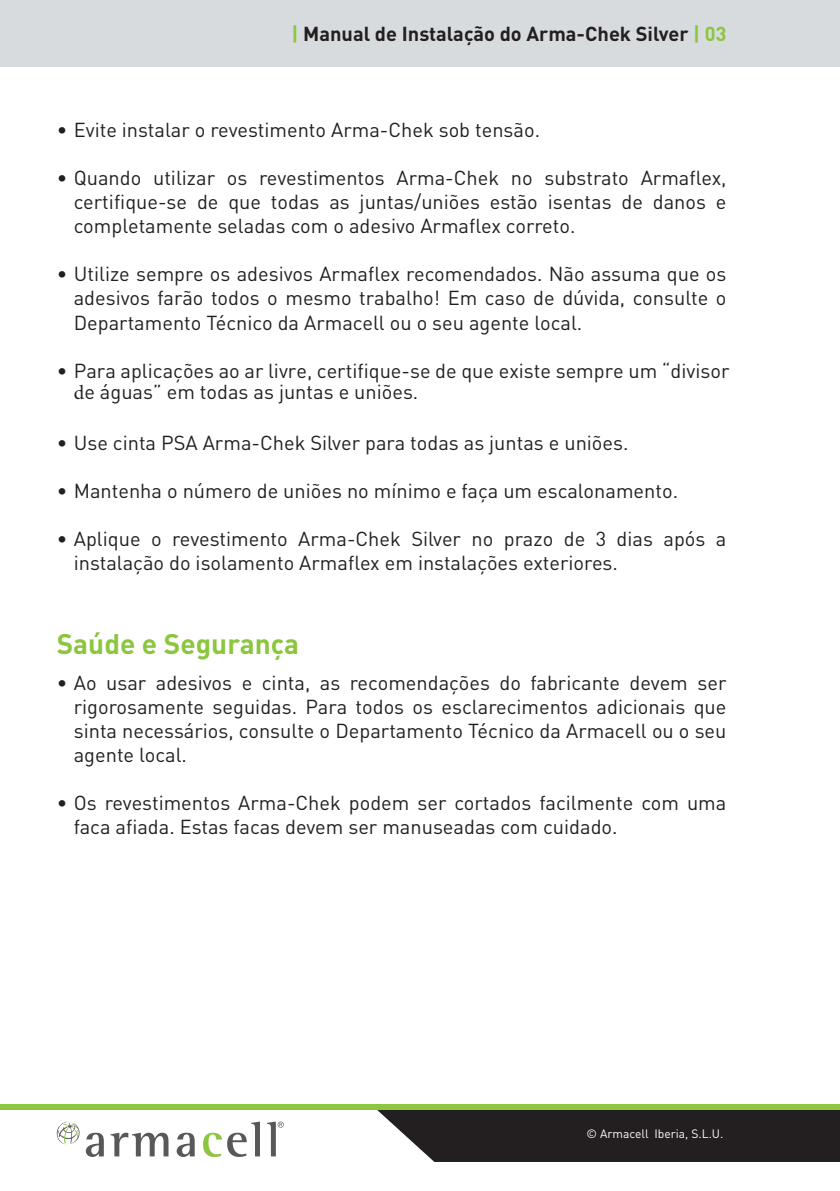
<style>
.page{position:relative;width:840px;height:1191px;background:#fff}
.page>*{position:absolute;margin:0;border:0;box-sizing:border-box;transform-origin:0 0}
.t1{font:700 28px "DIN Pro";color:#8bc63e}
.t2{font:20px/24px "DIN Pro";color:#231f20;text-align:justify}
.t3{font:700 20px "DIN Pro";color:#231f20}
.t4{font:12px "DIN Pro";color:#fff}
.s1{color:#8bc63e}
.s2{font-family:"Minion Pro"}
</style>
<div class="page">
<div style="left:0;top:0;width:839px;height:66px;background:#d7dbde"></div>
<div style="left:377px;top:1110px;width:462px;height:52px;background:#231f20"></div>
<svg style="left:86px;top:1132px;width:18px;height:25px"></svg>
<svg style="left:110px;top:1132px;width:58px;height:24px"></svg>
<svg style="left:176px;top:1132px;width:18px;height:25px"></svg>
<svg style="left:203px;top:1121px;width:57px;height:36px"></svg>
<svg style="left:267px;top:1121px;width:16px;height:35px"></svg>
<svg style="left:57px;top:1121px;width:23px;height:24px"></svg>
<div style="left:0;top:1104px;width:839px;height:6px;background:#8bc63e"></div>
<p class="t3" style="left:291px;top:17px;width:436px"><span class="s1">|</span> Manual de Instalação do Arma-Chek Silver <span class="s1">| 03</span></p>
<p class="t2" style="left:57px;top:116px;width:484px">• Evite instalar o revestimento Arma-Chek sob tensão.</p>
<p class="t2" style="left:74px;top:164px;width:654px;text-indent:-17px">• Quando utilizar os revestimentos Arma-Chek no substrato Armaflex, certifique-se de que todas as juntas/uniões estão isentas de danos e completamente seladas com o adesivo Armaflex correto.</p>
<p class="t2" style="left:74px;top:260px;width:654px;text-indent:-17px">• Utilize sempre os adesivos Armaflex recomendados. Não assuma que os adesivos farão todos o mesmo trabalho! Em caso de dúvida, consulte o Departamento Técnico da Armacell ou o seu agente local.</p>
<p class="t2" style="left:74px;top:357px;width:657px;line-height:21.8px;text-indent:-17px">• Para aplicações ao ar livre, certifique-se de que existe sempre um “divisor <span class="s2">d</span>e águas” em todas as juntas e uniões.</p>
<p class="t2" style="left:57px;top:428px;width:573px">• Use cinta PSA Arma-Chek Silver para todas as juntas e uniões.</p>
<p class="t2" style="left:57px;top:476px;width:622px">• Mantenha o número de uniões no mínimo e faça um escalonamento.</p>
<p class="t2" style="left:74px;top:524px;width:653px;text-indent:-17px">• Aplique o revestimento Arma-Chek Silver no prazo de 3 dias após a instalação do isolamento Armaflex em instalações exteriores.</p>
<h1 class="t1" style="left:57px;top:620px;width:244px">Saúde e Segurança</h1>
<p class="t2" style="left:74px;top:668px;width:654px;text-indent:-17px">• Ao usar adesivos e cinta, as recomendações do fabricante devem ser rigorosamente seguidas. Para todos os esclarecimentos adicionais que sinta necessários, consulte o Departamento Técnico da Armacell ou o seu agente local.</p>
<p class="t2" style="left:74px;top:788px;width:653px;text-indent:-17px">• Os revestimentos Arma-Chek podem ser cortados facilmente com uma faca afiada. Estas facas devem ser manuseadas com cuidado.</p>
<p class="t4" style="left:586px;top:1124px;width:138px">© Armacell Iberia, S.L.U.</p>
</div>
